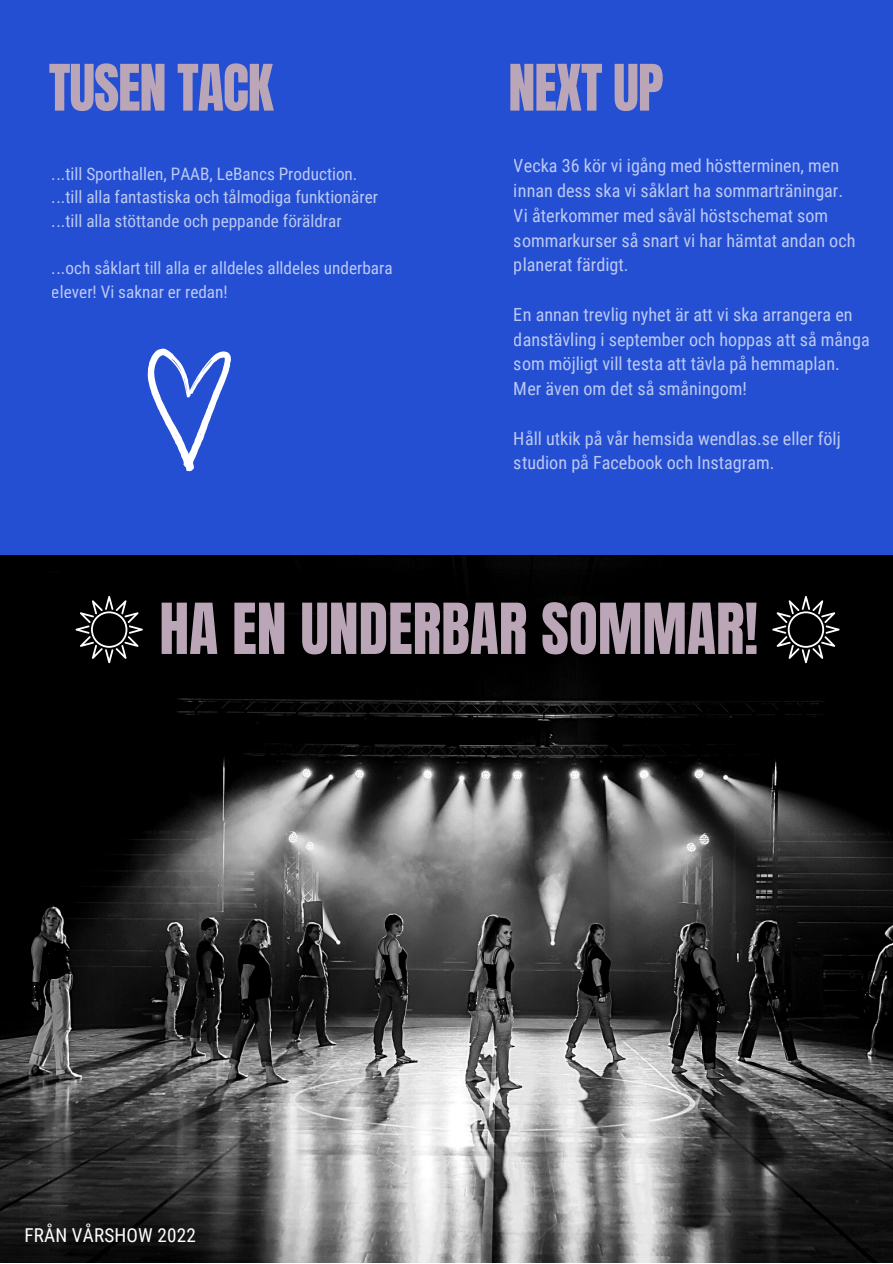
<style>
.page{position:relative;width:893px;height:1264px;background:#fff}
.page>*{position:absolute;margin:0;border:0;box-sizing:border-box;transform-origin:0 0}
.t1{font:59.7px "Anton";color:#bba6b7}
.t2{font:54.45px "Anton";letter-spacing:-.02em;color:#bba6b7}
.t3{font:19.05px "Roboto Condensed";letter-spacing:.01em;color:#fff}
.t4{font:18.15px/24.8px "Roboto Condensed";color:#fff}
.t5{font:17.25px/23.5px "Roboto Condensed";color:#fff}
</style>
<div class="page">
<div style="left:0;top:0;width:892px;height:1262px;background:#244fd3"></div>
<img style="left:0;top:556px;width:892px;height:706px">
<svg style="left:772px;top:596px;width:67px;height:67px;background:#2a2a2a"></svg>
<svg style="left:75px;top:596px;width:68px;height:67px;background:#2a2a2a"></svg>
<svg style="left:147px;top:348px;width:84px;height:124px"></svg>
<p class="t2" style="left:49px;top:49px;width:226px">TUSEN TACK</p>
<p class="t2" style="left:508px;top:49px;width:157px">NEXT UP</p>
<p class="t5" style="left:52px;top:162px;width:327px">...till Sporthallen, PAAB, LeBancs Production. ...till alla fantastiska och tålmodiga funktionärer ...till alla stöttande och peppande föräldrar</p>
<p class="t5" style="left:52px;top:256px;width:342px">...och såklart till alla er alldeles alldeles underbara elever! Vi saknar er redan!</p>
<p class="t4" style="left:513px;top:154px;width:343px">Vecka 36 kör vi igång med höstterminen, men innan dess ska vi såklart ha sommarträningar.<br>Vi återkommer med såväl höstschemat som sommarkurser så snart vi har hämtat andan och planerat färdigt.</p>
<p class="t4" style="left:513px;top:302px;width:357px">En annan trevlig nyhet är att vi ska arrangera en danstävling i september och hoppas att så många som möjligt vill testa att tävla på hemmaplan.<br>Mer även om det så småningom!</p>
<p class="t4" style="left:513px;top:426px;width:328px">Håll utkik på vår hemsida wendlas.se eller följ studion på Facebook och Instagram.</p>
<p class="t1" style="left:159px;top:586px;width:600px">HA EN UNDERBAR SOMMAR!</p>
<p class="t3" style="left:24px;top:1224px;width:173px">FRÅN VÅRSHOW 2022</p>
</div>
